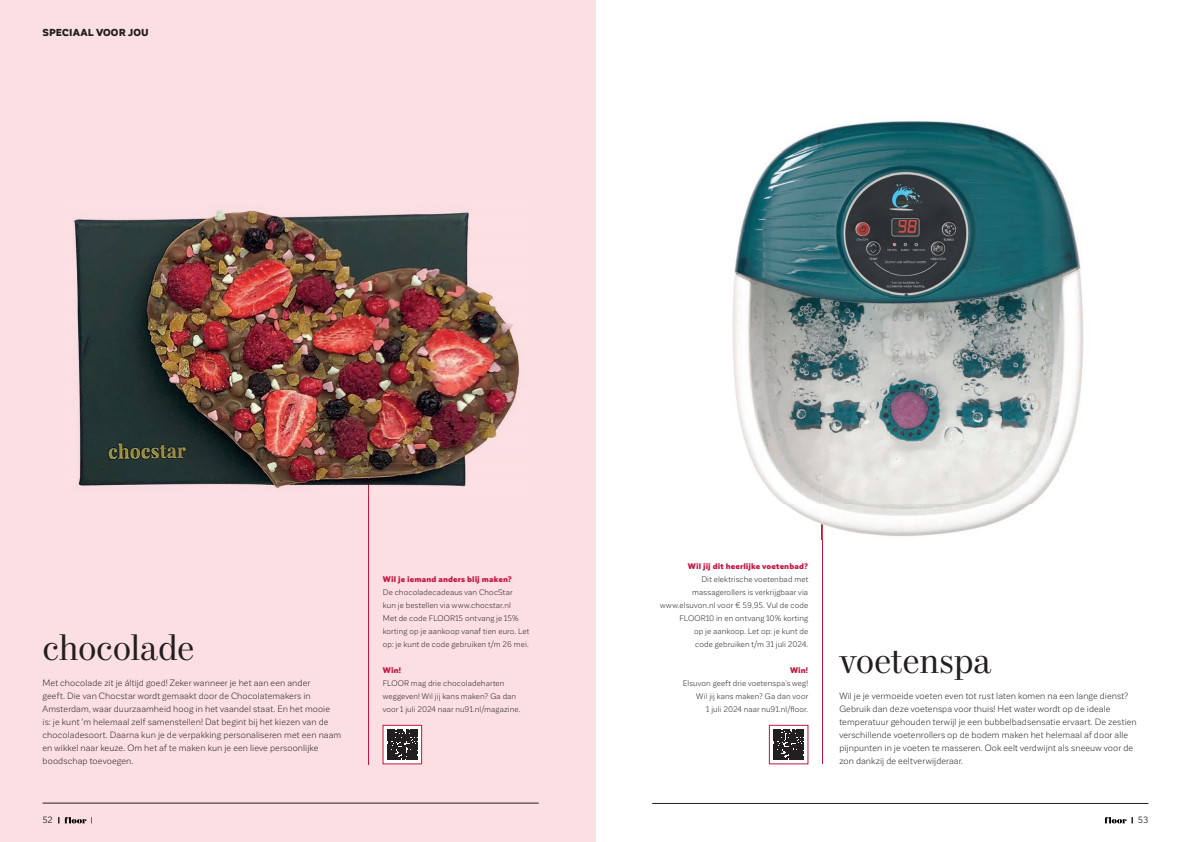
<style>
.page{position:relative;width:1191px;height:842px;background:#fff}
.page>*{position:absolute;margin:0;border:0;box-sizing:border-box;transform-origin:0 0}
.t1{font:36px "Mort Modern 08";letter-spacing:-.01em;color:#231f20}
.t2{font:900 10px "Corporative Sans TAB";letter-spacing:.01em;color:#231f20}
.t3{font:9px/13px "Corporative Sans TAB";letter-spacing:.01em;color:#231f20}
.t4{font:9px "Corporative Sans TAB";color:#231f20}
.t5{font:8px/13px "Corporative Sans TAB";letter-spacing:.015em;color:#231f20}
.t6{font:900 8px "Corporative Sans TAB";letter-spacing:.015em;color:#c41541}
</style>
<div class="page">
<svg style="left:1104px;top:817px;width:22px;height:6px"></svg>
<hr style="left:652px;top:803px;width:496px;height:1px;background:#231f20">
<div style="left:0;top:0;width:595px;height:842px;background:#fcdfe3"></div>
<hr style="left:43px;top:803px;width:496px;height:1px;background:#231f20">
<svg style="left:59px;top:817px;width:28px;height:6px"></svg>
<hr style="left:822px;top:539px;width:1px;height:225px;background:#c41541">
<hr style="left:368px;top:348px;width:1px;height:416px;background:#c41541">
<div style="left:383px;top:725px;width:38px;height:39px;background:#fff"></div>
<svg style="left:387px;top:729px;width:30px;height:31px"></svg>
<div style="left:383px;top:725px;width:39px;height:39px;border:1px solid #c41541"></div>
<svg style="left:773px;top:729px;width:31px;height:31px"></svg>
<div style="left:769px;top:725px;width:39px;height:39px;border:1px solid #c41541"></div>
<img style="left:732px;top:121px;width:352px;height:418px">
<img style="left:822px;top:439px;width:1px;height:100px">
<img style="left:73px;top:209px;width:447px;height:280px">
<img style="left:368px;top:348px;width:1px;height:148px">
<p class="t2" style="left:43px;top:27px;width:108px">SPECIAAL VOOR JOU</p>
<h1 class="t1" style="left:43px;top:626px;width:154px">chocolade</h1>
<p class="t3" style="left:43px;top:676px;width:300px">Met chocolade zit je áltijd goed! Zeker wanneer je het aan een ander<br>geeft. Die van Chocstar wordt gemaakt door de Chocolatemakers in Amsterdam, waar duurzaamheid hoog in het vaandel staat. En het mooie<br>is: je kunt 'm helemaal zelf samenstellen! Dat begint bij het kiezen van de chocoladesoort. Daarna kun je de verpakking personaliseren met een naam en wikkel naar keuze. Om het af te maken kun je een lieve persoonlijke boodschap toevoegen.</p>
<p class="t6" style="left:383px;top:575px;width:131px">Wil je iemand anders blij maken?</p>
<p class="t5" style="left:383px;top:586px;width:148px">De chocoladecadeaus van ChocStar<br>kun je bestellen via www.chocstar.nl<br>Met de code FLOOR15 ontvang je 15% korting op je aankoop vanaf tien euro. Let op: je kunt de code gebruiken t/m 26 mei.</p>
<p class="t6" style="left:383px;top:666px;width:20px">Win!</p>
<p class="t5" style="left:383px;top:677px;width:139px">FLOOR mag drie chocoladeharten weggeven! Wil jij kans maken? Ga dan voor 1 juli 2024 naar nu91.nl/magazine.</p>
<p class="t6" style="left:688px;top:562px;width:122px">Wil jij dit heerlijke voetenbad?</p>
<p class="t5" style="left:660px;top:573px;width:149px;text-align:right">Dit elektrische voetenbad met massagerollers is verkrijgbaar via www.elsuvon.nl voor € 59,95. Vul de code FLOOR10 in en ontvang 10% korting<br>op je aankoop. Let op: je kunt de<br>code gebruiken t/m 31 juli 2024.</p>
<p class="t6" style="left:790px;top:666px;width:20px">Win!</p>
<p class="t5" style="left:683px;top:677px;width:127px;text-align:right">Elsuvon geeft drie voetenspa’s weg!<br>Wil jij kans maken? Ga dan voor<br>1 juli 2024 naar nu91.nl/floor.</p>
<h1 class="t1" style="left:839px;top:639px;width:153px">voetenspa</h1>
<p class="t3" style="left:839px;top:689px;width:299px">Wil je je vermoeide voeten even tot rust laten komen na een lange dienst?<br>Gebruik dan deze voetenspa voor thuis! Het water wordt op de ideale temperatuur gehouden terwijl je een bubbelbadsensatie ervaart. De zestien verschillende voetenrollers op de bodem maken het helemaal af door alle pijnpunten in je voeten te masseren. Ook eelt verdwijnt als sneeuw voor de zon dankzij de eeltverwijderaar.</p>
<p class="t4" style="left:43px;top:815px;width:12px">52</p>
<p class="t4" style="left:1138px;top:815px;width:12px">53</p>
</div>
